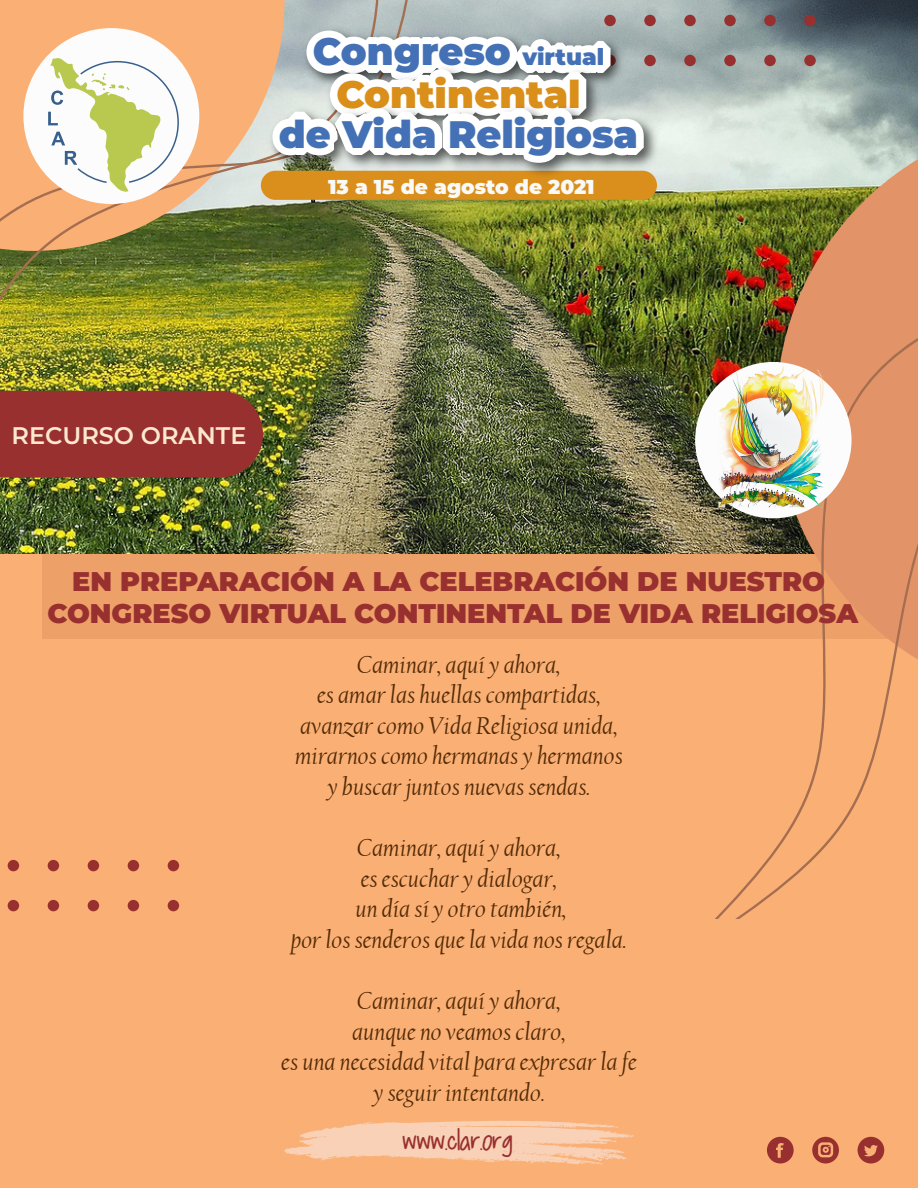
<style>
.page{position:relative;width:918px;height:1188px;background:#fff}
.page>*{position:absolute;margin:0;border:0;box-sizing:border-box;transform-origin:0 0}
.t1{font:900 38.25px/42.6px "Montserrat";color:#da8f1a;text-align:center}
.t2{font:900 38.25px "Montserrat";color:#4471b5}
.t3{font:900 27px/32.4px "Montserrat";color:#983030;text-align:center}
.t4{font:26.25px "Alpine Script";color:#983030}
.t5{font:italic 25.5px/30.6px "Californian FB";color:#542b06;text-align:center}
.t6{font:600 24px "Montserrat";color:#fce7cf}
.t7{font:900 20.1px "Montserrat";color:#f9f9f7}
.s1{color:#983030}
.s2{font-size:22.95px;color:#983030}
</style>
<div class="page">
<div style="left:0;top:902px;width:918px;height:286px;background:#fab075"></div>
<div style="left:0;top:0;width:918px;height:919px;background:#fab075"></div>
<div style="left:42px;top:133px;width:876px;height:506px;background:#eda067"></div>
<img style="left:385px;top:0;width:533px;height:554px">
<img style="left:777px;top:118px;width:141px;height:161px">
<svg style="left:812px;top:1137px;width:27px;height:27px"></svg>
<svg style="left:767px;top:1137px;width:27px;height:27px"></svg>
<svg style="left:858px;top:1137px;width:26px;height:27px"></svg>
<img style="left:0;top:486px;width:385px;height:68px">
<img style="left:0;top:0;width:412px;height:486px">
<img style="left:612px;top:279px;width:306px;height:85px">
<svg style="left:600px;top:364px;width:318px;height:555px"></svg>
<div style="left:804px;top:15px;width:12px;height:11px;background:#983030;border-radius:50%"></div>
<div style="left:804px;top:55px;width:12px;height:11px;background:#983030;border-radius:50%"></div>
<div style="left:764px;top:15px;width:12px;height:11px;background:#983030;border-radius:50%"></div>
<div style="left:764px;top:55px;width:12px;height:11px;background:#983030;border-radius:50%"></div>
<div style="left:644px;top:15px;width:12px;height:11px;background:#983030;border-radius:50%"></div>
<div style="left:644px;top:55px;width:12px;height:11px;background:#983030;border-radius:50%"></div>
<div style="left:604px;top:15px;width:12px;height:11px;background:#983030;border-radius:50%"></div>
<div style="left:724px;top:15px;width:12px;height:11px;background:#983030;border-radius:50%"></div>
<div style="left:724px;top:55px;width:12px;height:11px;background:#983030;border-radius:50%"></div>
<div style="left:684px;top:15px;width:12px;height:11px;background:#983030;border-radius:50%"></div>
<div style="left:684px;top:55px;width:12px;height:11px;background:#983030;border-radius:50%"></div>
<div style="left:168px;top:860px;width:11px;height:11px;background:#983030;border-radius:50%"></div>
<div style="left:128px;top:860px;width:11px;height:11px;background:#983030;border-radius:50%"></div>
<div style="left:8px;top:860px;width:11px;height:11px;background:#983030;border-radius:50%"></div>
<div style="left:88px;top:860px;width:11px;height:11px;background:#983030;border-radius:50%"></div>
<div style="left:48px;top:860px;width:11px;height:11px;background:#983030;border-radius:50%"></div>
<div style="left:168px;top:900px;width:11px;height:11px;background:#983030;border-radius:50%"></div>
<div style="left:128px;top:900px;width:11px;height:11px;background:#983030;border-radius:50%"></div>
<div style="left:8px;top:900px;width:11px;height:11px;background:#983030;border-radius:50%"></div>
<div style="left:88px;top:900px;width:11px;height:11px;background:#983030;border-radius:50%"></div>
<div style="left:48px;top:900px;width:11px;height:11px;background:#983030;border-radius:50%"></div>
<div style="left:23px;top:28px;width:176px;height:176px;background:#fcfcfc;border-radius:50%"></div>
<svg style="left:48px;top:57px;width:132px;height:135px"></svg>
<div style="left:695px;top:362px;width:157px;height:156px;background:#fcfcfc;border-radius:50%"></div>
<img style="left:719px;top:350px;width:109px;height:165px">
<div style="left:261px;top:171px;width:396px;height:29px;background:#da8e1b;border-radius:15px"></div>
<img style="left:298px;top:23px;width:331px;height:8px">
<img style="left:265px;top:101px;width:397px;height:80px">
<svg style="left:272px;top:31px;width:372px;height:132px;background:#e1e3e2"></svg>
<svg style="left:284px;top:1120px;width:350px;height:45px"></svg>
<h1 class="t1" style="left:313px;top:28px;width:293px"><span class="s1">Congreso</span> <span class="s2">virtual<br></span>Continental</h1>
<h1 class="t2" style="left:279px;top:105px;width:361px">de Vida Religiosa</h1>
<p class="t7" style="left:328px;top:172px;width:268px">13 a 15 de agosto de 2021</p>
<p class="t6" style="left:12px;top:419px;width:236px">RECURSO ORANTE</p>
<p class="t3" style="left:47px;top:564px;width:812px">EN PREPARACIÓN A LA CELEBRACIÓN DE NUESTRO<br>CONGRESO VIRTUAL CONTINENTAL DE VIDA RELIGIOSA</p>
<p class="t5" style="left:295px;top:649px;width:329px">Caminar, aquí y ahora,<br>es amar las huellas compartidas, avanzar como Vida Religiosa unida, mirarnos como hermanas y hermanos y buscar juntos nuevas sendas.</p>
<p class="t5" style="left:291px;top:833px;width:337px">Caminar, aquí y ahora,<br>es escuchar y dialogar,<br>un día sí y otro también,<br>por los senderos que la vida nos regala.</p>
<p class="t5" style="left:281px;top:986px;width:357px">Caminar, aquí y ahora,<br>aunque no veamos claro,<br>es una necesidad vital para expresar la fe y seguir intentando.</p>
<p class="t4" style="left:403px;top:1127px;width:111px">www.clar.org</p>
</div>
